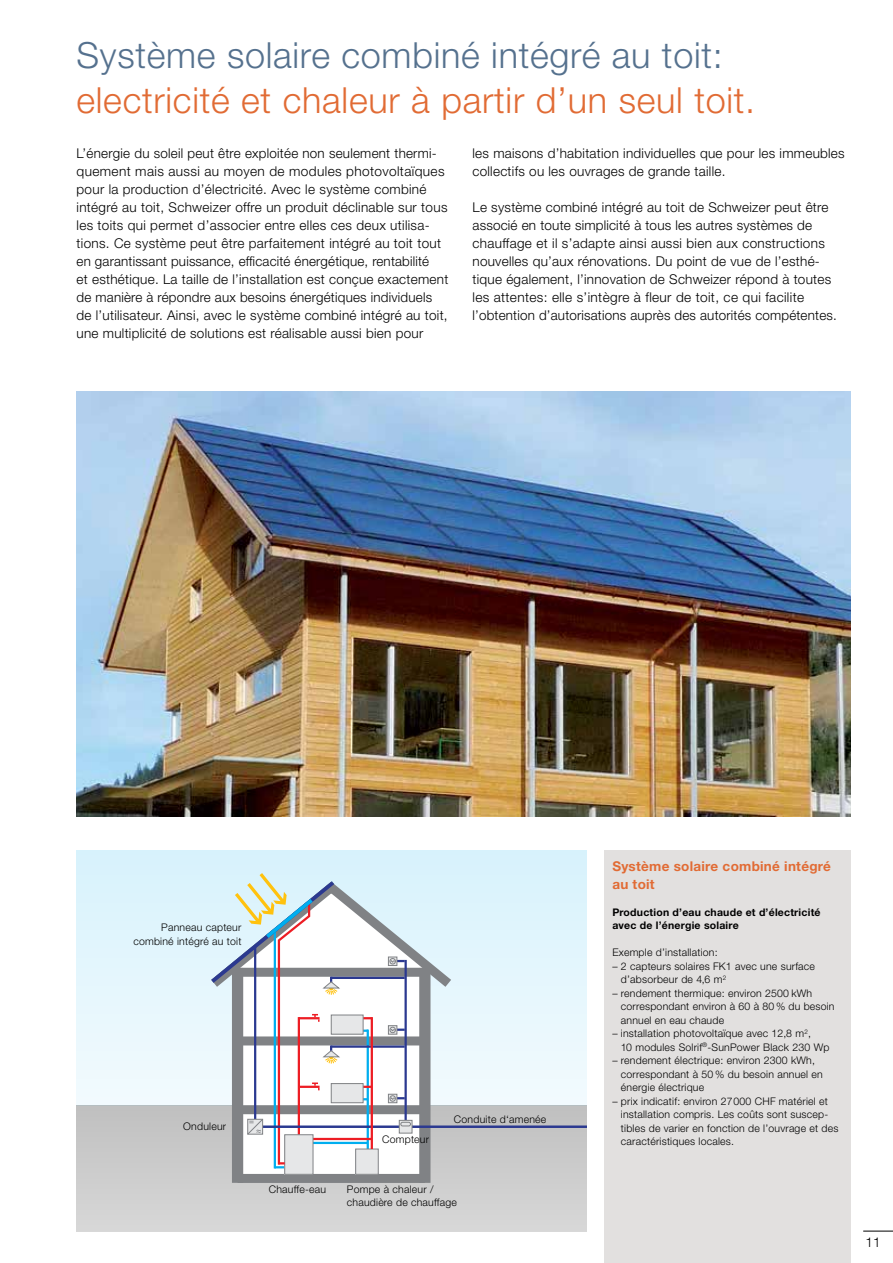
<style>
.page{position:relative;width:893px;height:1263px;background:#fff}
.page>*{position:absolute;margin:0;border:0;box-sizing:border-box;transform-origin:0 0}
.t1{font:300 36px "Helvetica Neue LT Std";letter-spacing:.02em;color:#e16b34}
.t2{font:300 36px "Helvetica Neue LT Std";letter-spacing:.02em;color:#55718e}
.t3{font:300 13.5px/18px "Helvetica Neue LT Std";letter-spacing:.02em;color:#000}
.t4{font:700 13.5px/18px "Helvetica Neue LT Std";letter-spacing:.02em;color:#e16b34}
.t5{font:300 10.5px/13.5px "Helvetica Neue LT Std";letter-spacing:.02em;color:#000}
.t6{font:700 10.5px/13.5px "Helvetica Neue LT Std";letter-spacing:.02em;color:#000}
</style>
<div class="page">
<div style="left:604px;top:850px;width:246px;height:413px;background:#e2e0df"></div>
<div style="left:77px;top:1105px;width:510px;height:126px;background:linear-gradient(to bottom,#c0c0c0,#d8d8d8)"></div>
<div style="left:77px;top:850px;width:510px;height:255px;background:linear-gradient(to bottom,#d7f2fc,#f2fafe)"></div>
<div style="left:232px;top:968px;width:11px;height:215px;background:#808285"></div>
<div style="left:419px;top:968px;width:11px;height:215px;background:#808285"></div>
<div style="left:238px;top:1174px;width:187px;height:9px;background:#808285"></div>
<hr style="left:263px;top:1125px;width:324px;height:3px;background:#2b3990">
<div style="left:285px;top:1135px;width:28px;height:39px;background:#e6e7e8"></div>
<div style="left:284px;top:1134px;width:29px;height:41px;border:1px solid #808285"></div>
<div style="left:356px;top:1149px;width:22px;height:25px;background:#e6e7e8"></div>
<div style="left:355px;top:1148px;width:24px;height:27px;border:1px solid #808285"></div>
<svg style="left:201px;top:873px;width:260px;height:295px"></svg>
<div style="left:400px;top:1122px;width:11px;height:4px;border:1px solid #808285;border-radius:2px"></div>
<img style="left:77px;top:391px;width:773px;height:426px">
<hr style="left:863px;top:1231px;width:30px;height:1px;background:#000">
<h1 class="t2" style="left:77px;top:33px;width:648px">Système solaire combiné intégré au toit:</h1>
<h1 class="t1" style="left:77px;top:78px;width:680px">electricité et chaleur à partir d’un seul toit.</h1>
<p class="t3" style="left:77px;top:144px;width:373px">L’énergie du soleil peut être exploitée non seulement thermi&shy;quement mais aussi au moyen de modules photovoltaïques pour la production d’électricité. Avec le système combiné intégré au toit, Schweizer offre un produit déclinable sur tous les toits qui permet d’associer entre elles ces deux utilisa&shy;tions. Ce système peut être parfaitement intégré au toit tout en garantissant puissance, efficacité énergétique, rentabilité<br>et esthétique. La taille de l’installation est conçue exactement de manière à répondre aux besoins énergétiques individuels de l’utilisateur. Ainsi, avec le système combiné intégré au toit, une multiplicité de solutions est réalisable aussi bien pour</p>
<p class="t3" style="left:472px;top:144px;width:374px">les maisons d’habitation individuelles que pour les immeubles collectifs ou les ouvrages de grande taille.</p>
<p class="t3" style="left:472px;top:198px;width:366px">Le système combiné intégré au toit de Schweizer peut être associé en toute simplicité à tous les autres systèmes de chauffage et il s’adapte ainsi aussi bien aux constructions nouvelles qu’aux rénovations. Du point de vue de l’esthé&shy;tique également, l’innovation de Schweizer répond à toutes les attentes: elle s’intègre à fleur de toit, ce qui facilite l’obtention d’autorisations auprès des autorités compétentes.</p>
<p class="t5" style="left:133px;top:920px;width:110px;text-align:right">Panneau capteur combiné intégré au toit</p>
<p class="t5" style="left:183px;top:1119px;width:44px">Onduleur</p>
<p class="t5" style="left:269px;top:1182px;width:59px">Chauffe-eau</p>
<p class="t5" style="left:382px;top:1133px;width:48px">Compteur</p>
<p class="t5" style="left:454px;top:1112px;width:94px">Conduite d‘amenée</p>
<p class="t5" style="left:347px;top:1182px;width:112px">Pompe à chaleur / chaudière de chauffage</p>
<p class="t4" style="left:612px;top:857px;width:220px">Système solaire combiné intégré au toit</p>
<p class="t6" style="left:612px;top:905px;width:210px">Production d’eau chaude et d’électricité avec de l’énergie solaire</p>
<p class="t5" style="left:612px;top:945px;width:107px">Exemple d’installation:</p>
<p class="t5" style="left:621px;top:959px;width:196px;text-indent:-9px">– 2 capteurs solaires FK1 avec une surface d’absorbeur de 4,6 m<sup>2</sup></p>
<p class="t5" style="left:621px;top:986px;width:215px;text-indent:-9px">– rendement thermique: environ 2500 kWh correspondant environ à 60 à 80 % du besoin annuel en eau chaude</p>
<p class="t5" style="left:621px;top:1026px;width:210px;text-indent:-9px">– installation photovoltaïque avec 12,8 m<sup>2</sup>,<br>10 modules Solrif<sup>®</sup>-SunPower Black 230 Wp</p>
<p class="t5" style="left:621px;top:1053px;width:203px;text-indent:-9px">– rendement électrique: environ 2300 kWh, correspondant à 50 % du besoin annuel en énergie électrique</p>
<p class="t5" style="left:621px;top:1094px;width:219px;text-indent:-9px">– prix indicatif: environ 27000 CHF matériel et installation compris. Les coûts sont suscep&shy;tibles de varier en fonction de l’ouvrage et des caractéristiques locales.</p>
<p class="t3" style="left:865px;top:1232px;width:17px">11</p>
</div>
